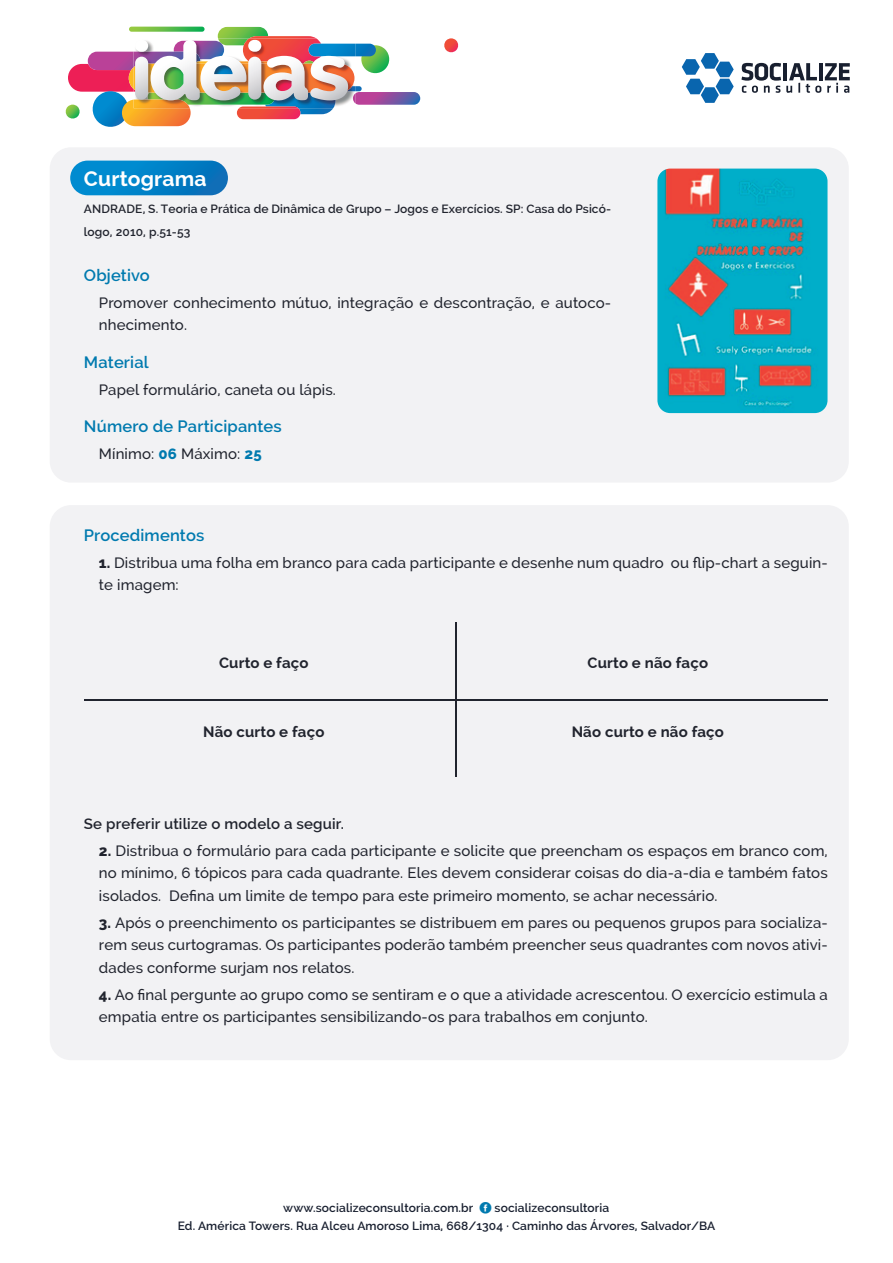
<style>
.page{position:relative;width:893px;height:1263px;background:#fff}
.page>*{position:absolute;margin:0;border:0;box-sizing:border-box;transform-origin:0 0}
.t1{font:700 21px "Raleway";letter-spacing:.01em;color:#fff}
.t2{font:600 16.5px "Raleway";letter-spacing:.01em;color:#007aaf}
.t3{font:500 15px/22.5px "Raleway";letter-spacing:.01em;color:#21242e}
.t4{font:700 15px "Raleway";letter-spacing:.01em;color:#21242e}
.t5{font:600 15px "Raleway";letter-spacing:.01em;color:#21242e}
.t6{font:600 12px/18px "Raleway";letter-spacing:.01em;color:#181f2f;text-align:center}
.t7{font:600 12px/22.5px "Raleway";letter-spacing:.01em;color:#21242e}
.s1{font-weight:800;color:#007aaf}
.s2{font-weight:800}
.s3{font-family:"Social Circles";font-weight:400;font-size:21px;color:#007aaf}
</style>
<div class="page">
<div style="left:50px;top:147px;width:799px;height:336px;background:#f2f2f4;border-radius:21px"></div>
<div style="left:50px;top:505px;width:799px;height:555px;background:#f2f2f4;border-radius:21px"></div>
<svg style="left:741px;top:63px;width:109px;height:30px"></svg>
<svg style="left:682px;top:53px;width:52px;height:50px"></svg>
<div style="left:70px;top:161px;width:158px;height:34px;background:linear-gradient(to right,#0092d6,#0770b9);border-radius:17px"></div>
<svg style="left:444px;top:38px;width:15px;height:15px"></svg>
<img style="left:65px;top:27px;width:355px;height:100px">
<hr style="left:84px;top:699px;width:744px;height:1px;background:#21242e">
<hr style="left:455px;top:623px;width:1px;height:154px;background:#21242e">
<img style="left:657px;top:169px;width:170px;height:244px">
<h1 class="t1" style="left:84px;top:167px;width:124px">Curtograma</h1>
<p class="t7" style="left:84px;top:198px;width:529px">ANDRADE, S. Teoria e Prática de Dinâmica de Grupo – Jogos e Exercícios. SP: Casa do Psicó&shy;logo, 2010, p.51-53</p>
<p class="t2" style="left:84px;top:265px;width:67px">Objetivo</p>
<p class="t3" style="left:99px;top:291px;width:514px">Promover conhecimento mútuo, integração e descontração, e autoco&shy;nhecimento.</p>
<p class="t2" style="left:84px;top:352px;width:66px">Material</p>
<p class="t3" style="left:99px;top:378px;width:239px">Papel formulário, caneta ou lápis.</p>
<p class="t2" style="left:84px;top:417px;width:199px">Número de Participantes</p>
<p class="t3" style="left:99px;top:443px;width:164px">Mínimo: <span class="s1">06</span> Máximo: <span class="s1">25</span></p>
<p class="t2" style="left:84px;top:525px;width:122px">Procedimentos</p>
<p class="t3" style="left:99px;top:551px;width:730px"><span class="s2">1.</span> Distribua uma folha em branco para cada participante e desenhe num quadro ou flip-chart a seguin&shy;te imagem:</p>
<p class="t4" style="left:219px;top:654px;width:91px">Curto e faço</p>
<p class="t4" style="left:203px;top:723px;width:123px">Não curto e faço</p>
<p class="t4" style="left:588px;top:654px;width:122px">Curto e não faço</p>
<p class="t4" style="left:572px;top:723px;width:154px">Não curto e não faço</p>
<p class="t5" style="left:84px;top:815px;width:262px">Se preferir utilize o modelo a seguir.</p>
<p class="t3" style="left:99px;top:839px;width:730px;text-align:justify"><span class="s2">2.</span> Distribua o formulário para cada participante e solicite que preencham os espaços em branco com, no mínimo, 6 tópicos para cada quadrante. Eles devem considerar coisas do dia-a-dia e também fatos isolados. Defina um limite de tempo para este primeiro momento, se achar necessário.</p>
<p class="t3" style="left:99px;top:911px;width:730px;text-align:justify"><span class="s2">3.</span> Após o preenchimento os participantes se distribuem em pares ou pequenos grupos para socializa&shy;rem seus curtogramas. Os participantes poderão também preencher seus quadrantes com novos ativi&shy;dades conforme surjam nos relatos.</p>
<p class="t3" style="left:99px;top:983px;width:730px"><span class="s2">4.</span> Ao final pergunte ao grupo como se sentiram e o que a atividade acrescentou. O exercício estimula a empatia entre os participantes sensibilizando-os para trabalhos em conjunto.</p>
<p class="t6" style="left:178px;top:1199px;width:539px">www.socializeconsultoria.com.br <span class="s3">f</span>socializeconsultoria<br>Ed. América Towers. Rua Alceu Amoroso Lima, 668/1304 ∙ Caminho das Árvores, Salvador/BA</p>
</div>
